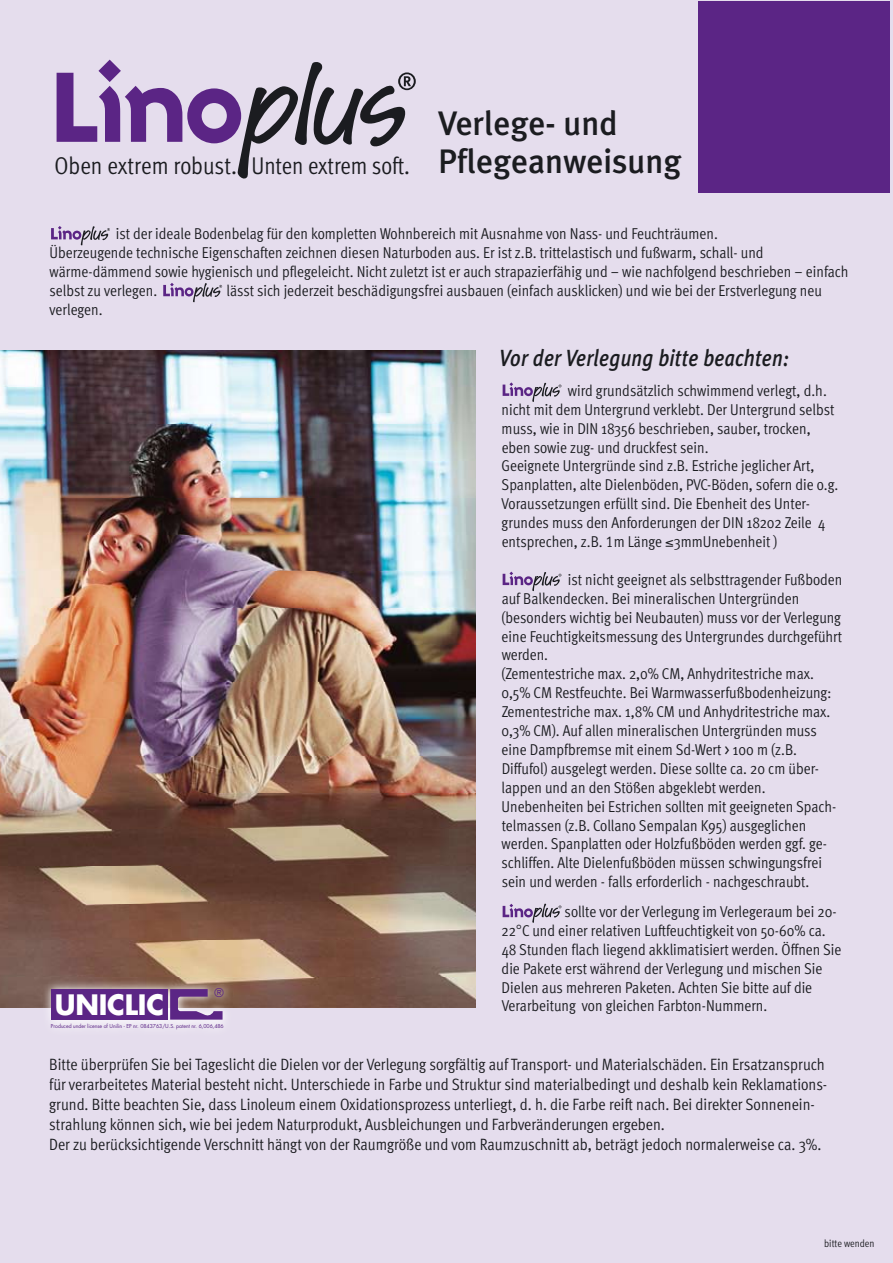
<style>
.page{position:relative;width:893px;height:1263px;background:#fff}
.page>*{position:absolute;margin:0;border:0;box-sizing:border-box;transform-origin:0 0}
.t1{font:500 34.05px "Meta Plus";color:#1b1c20}
.t2{font:700 27.3px "Futura";letter-spacing:-.01em;color:#fff}
.t3{font:24.15px "Meta Cond Normal";letter-spacing:-.005em;color:#1b1c20}
.t4{font:italic 500 23.4px "Meta Plus";letter-spacing:.01em;color:#1b1c20;scale:.85 1}
.t5{font:16.35px/20px "Meta Cond Normal";color:#1b1c20}
.t6{font:15.75px/18.9px "Meta Cond Normal";color:#1b1c20}
.t7{font:11.85px "Futura";color:#5b2585}
.t8{font:10.5px "Meta Cond Normal";color:#1b1c20}
.t9{font:5.25px "Futura";letter-spacing:-.01em;color:#5b2585}
.s1{font-family:"Meta Plus";font-weight:500;font-size:34.05px}
.s2{font-family:"Meta Cond Normal LF"}
</style>
<div class="page">
<div style="left:0;top:0;width:892px;height:1263px;background:#e5dded"></div>
<img style="left:0;top:351px;width:475px;height:656px">
<svg style="left:57px;top:60px;width:359px;height:119px"></svg>
<svg style="left:51px;top:226px;width:59px;height:19px"></svg>
<svg style="left:163px;top:283px;width:59px;height:19px"></svg>
<svg style="left:502px;top:382px;width:59px;height:20px"></svg>
<svg style="left:502px;top:572px;width:59px;height:19px"></svg>
<img style="left:36px;top:972px;width:202px;height:55px">
<div style="left:51px;top:989px;width:116px;height:31px;background:#5b2585"></div>
<svg style="left:170px;top:989px;width:52px;height:31px;background:#845f89"></svg>
<div style="left:698px;top:1px;width:192px;height:191px;background:#5b2585"></div>
<svg style="left:502px;top:904px;width:59px;height:19px"></svg>
<h1 class="t1" style="left:438px;top:104px;width:181px">Verlege- und</h1>
<h3 class="t3" style="left:54px;top:152px;width:628px">Oben extrem robust. Unten extrem soft. <span class="s1">Pflegeanweisung</span></h3>
<p class="t6" style="left:50px;top:224px;width:800px;text-indent:66px">ist der ideale Bodenbelag für den kompletten Wohnbereich mit Ausnahme von Nass- und Feuchträumen.<br>Überzeugende technische Eigenschaften zeichnen diesen Naturboden aus. Er ist z.B. trittelastisch und fußwarm, schall- und wärme-dämmend sowie hygienisch und pflegeleicht. Nicht zuletzt ist er auch strapazierfähig und – wie nachfolgend beschrieben – einfach selbst zu verlegen.</p>
<p class="t6" style="left:226px;top:281px;width:597px">lässt sich jederzeit beschädigungsfrei ausbauen (einfach ausklicken) und wie bei der Erstverlegung neu</p>
<p class="t6" style="left:50px;top:300px;width:55px">verlegen.</p>
<p class="t7" style="left:214px;top:985px;width:11px">®</p>
<h2 class="t2" style="left:55px;top:986px;width:111px">UNICLIC</h2>
<p class="t9" style="left:51px;top:1022px;width:174px">Produced under license of Unilin - EP nr. 0843763/U.S. patent nr. 6,006,486</p>
<h3 class="t4" style="left:499px;top:344px;width:342px">Vor der Verlegung bitte beachten:</h3>
<p class="t6" style="left:501px;top:381px;width:338px;text-indent:66px">wird grundsätzlich schwimmend verlegt, d.h. nicht mit dem Untergrund verklebt. Der Untergrund selbst muss, wie in DIN 18356 beschrieben, sauber, trocken, eben sowie zug- und druckfest sein.<br>Geeignete Untergründe sind z.B. Estriche jeglicher Art, Spanplatten, alte Dielenböden, PVC-Böden, sofern die o.g.<br>Voraussetzungen erfüllt sind. Die Ebenheit des Unter&shy;grundes muss den Anforderungen der DIN 18202 Zeile 4 entsprechen, z.B. <span class="s2">1</span>m Länge ≤3mmUnebenheit )</p>
<p class="t6" style="left:501px;top:570px;width:342px;text-indent:66px">ist nicht geeignet als selbsttragender Fußboden auf Balkendecken. Bei mineralischen Untergründen (besonders wichtig bei Neubauten) muss vor der Verlegung eine Feuchtigkeitsmessung des Untergrundes durchgeführt werden.<br>(Zementestriche max. 2,0% CM, Anhydritestriche max.<br>0,5% CM Restfeuchte. Bei Warmwasserfußbodenheizung:<br>Zementestriche max. 1,8% CM und Anhydritestriche max.<br>0,3% CM). Auf allen mineralischen Untergründen muss eine Dampfbremse mit einem Sd-Wert &gt; 100 m (z.B.<br>Diffufol) ausgelegt werden. Diese sollte ca. 20 cm über&shy;lappen und an den Stößen abgeklebt werden.<br>Unebenheiten bei Estrichen sollten mit geeigneten Spach&shy;telmassen (z.B. Collano Sempalan K95) ausgeglichen werden. Spanplatten oder Holzfußböden werden ggf. ge&shy;schliffen. Alte Dielenfußböden müssen schwingungsfrei sein und werden - falls erforderlich - nachgeschraubt.</p>
<p class="t6" style="left:501px;top:902px;width:341px;text-indent:63px">sollte vor der Verlegung im Verlegeraum bei 20- 22 C und einer relativen Luftfeuchtigkeit von 50-60% ca.<br>48 Stunden flach liegend akklimatisiert werden. Öffnen Sie die Pakete erst während der Verlegung und mischen Sie Dielen aus mehreren Paketen. Achten Sie bitte auf die Verarbeitung von gleichen Farbton-Nummern.</p>
<p class="t5" style="left:49px;top:1055px;width:779px">Bitte überprüfen Sie bei Tageslicht die Dielen vor der Verlegung sorgfältig auf Transport- und Materialschäden. Ein Ersatzanspruch für verarbeitetes Material besteht nicht. Unterschiede in Farbe und Struktur sind materialbedingt und deshalb kein Reklamations&shy;grund. Bitte beachten Sie, dass Linoleum einem Oxidationsprozess unterliegt, d. h. die Farbe reift nach. Bei direkter Sonnenein&shy;strahlung können sich, wie bei jedem Naturprodukt, Ausbleichungen und Farbveränderungen ergeben.<br>Der zu berücksichtigende Verschnitt hängt von der Raumgröße und vom Raumzuschnitt ab, beträgt jedoch normalerweise ca. 3%.</p>
<p class="t8" style="left:824px;top:1238px;width:52px">bitte wenden</p>
</div>
